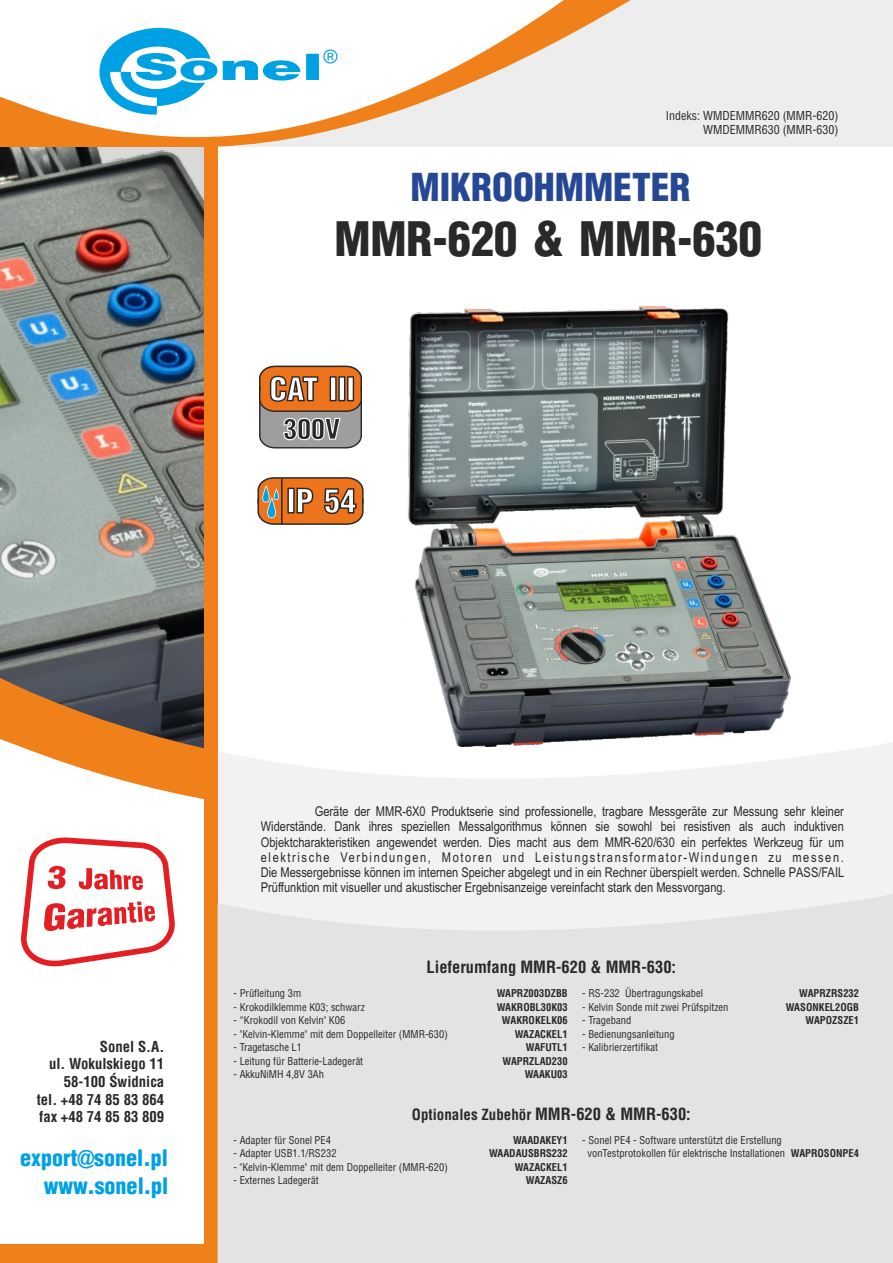
<style>
.page{position:relative;width:893px;height:1263px;background:#fff}
.page>*{position:absolute;margin:0;border:0;box-sizing:border-box;transform-origin:0 0}
.t1{font:900 46.35px "Switzerland Cond";color:#292929}
.t2{font:900 37.5px "Switzerland Cond";color:#264796}
.t3{font:900 22.2px "Switzerland Cond";color:#00a1e3}
.t4{font:700 16.5px "Switzerland Condensed";color:#292929}
.t5{font:700 15px "Switzerland Condensed";color:#292929}
.t6{font:700 14.7px/17.5px "Switzerland Condensed";color:#292929;text-align:right}
.t7{font:13.5px/15.3px "Arial Narrow";color:#292929}
.t8{font:12px/14.1px "Switzerland Condensed";color:#292929;text-align:right}
.t9{font:10.5px/13.5px "Switzerland Condensed";color:#292929}
.t10{font:700 10.5px/13.5px "Switzerland Condensed";color:#292929;text-align:right}
.s1{font-family:"Arial"}
.s2{font-size:16.5px}
.s3{font-weight:700}
</style>
<div class="page">
<svg style="left:218px;top:742px;width:675px;height:151px;fill:#f2f2f2"></svg>
<img style="left:0;top:175px;width:204px;height:503px">
<div style="left:204px;top:121px;width:14px;height:1142px;background:#f0801a"></div>
<svg style="left:0;top:678px;width:204px;height:121px"></svg>
<div style="left:0;top:0;width:893px;height:147px;background:#ededed"></div>
<svg style="left:564px;top:0;width:67px;height:38px"></svg>
<svg style="left:0;top:0;width:564px;height:175px;fill:#fff"></svg>
<svg style="left:99px;top:26px;width:238px;height:89px;background:#ade0f6"></svg>
<div style="left:0;top:1244px;width:893px;height:19px;background:#f0801a"></div>
<img style="left:401px;top:307px;width:390px;height:439px">
<img style="left:558px;top:580px;width:110px;height:27px">
<svg style="left:218px;top:893px;width:675px;height:370px;background:#e4e4e4"></svg>
<svg style="left:21px;top:837px;width:154px;height:129px"></svg>
<svg style="left:257px;top:477px;width:107px;height:48px;background:#c27e4d"></svg>
<svg style="left:259px;top:366px;width:103px;height:82px;background:#ae8569"></svg>
<p class="t8" style="left:666px;top:109px;width:174px">Indeks: WMDEMMR620 (MMR-620)<br>WMDEMMR630 (MMR-630)</p>
<h2 class="t2" style="left:411px;top:170px;width:281px">MIKROOHMMETER</h2>
<h1 class="t1" style="left:334px;top:219px;width:429px">MMR-620 &amp; MMR-630</h1>
<p class="t6" style="left:37px;top:1039px;width:129px">Sonel S.A.<br>ul. Wokulskiego 11<br>58-100 Świdnica<br>tel. +48 74 85 83 864 fax +48 74 85 83 809</p>
<h3 class="t3" style="left:20px;top:1148px;width:149px">export<span class="s1">@</span>sonel.pl</h3>
<h3 class="t3" style="left:44px;top:1176px;width:126px">www.sonel.pl</h3>
<p class="t7" style="left:315px;top:805px;width:530px">Geräte der MMR-6 0 Produktserie sind professionelle, tragbare Messgeräte zur Messung sehr kleiner</p>
<p class="t7" style="left:261px;top:805px;width:585px;text-indent:151px">X<br>Widerstände. Dank ihres speziellen Messalgorithmus können sie sowohl bei resistiven als auch induktiven Objektcharakteristiken angewendet werden. Dies macht aus dem MMR-620/630 ein perfektes Werkzeug für um elektrische Verbindungen, Motoren und Leistungstransformator-Windungen zu messen.<br>Die Messergebnisse können im internen Speicher abgelegt und in ein Rechner überspielt werden. Schnelle PASS/FAIL Prüffunktion mit visueller und akustischer Ergebnisanzeige vereinfacht stark den Messvorgang.</p>
<p class="t4" style="left:427px;top:960px;width:251px">Lieferumfang MMR-620 &amp; MMR-630:</p>
<p class="t9" style="left:234px;top:987px;width:69px">- Prüfleitung 3m</p>
<p class="t9" style="left:234px;top:1001px;width:133px">- Krokodilklemme K03; schwarz</p>
<p class="t9" style="left:234px;top:1014px;width:113px">- “Krokodil von Kelvin" K06</p>
<p class="t9" style="left:234px;top:1028px;width:216px">- "Kelvin-Klemme" mit dem Doppelleiter (MMR-630)</p>
<p class="t9" style="left:234px;top:1042px;width:70px">- Tragetasche L1</p>
<p class="t9" style="left:234px;top:1055px;width:131px">- Leitung für Batterie-Ladegerät</p>
<p class="t9" style="left:234px;top:1069px;width:92px">- AkkuNiMH 4,8V 3Ah</p>
<p class="t10" style="left:497px;top:987px;width:73px">WAPRZ003DZBB<br>WAKROBL30K03<br>WAKROKELK06<br>WAZACKEL1<br>WAFUTL1<br>WAPRZLAD230<br>WAAKU03</p>
<p class="t9" style="left:582px;top:987px;width:122px">- RS-232 Übertragungskabel</p>
<p class="t9" style="left:582px;top:1001px;width:148px">- Kelvin Sonde mit zwei Prüfspitzen</p>
<p class="t9" style="left:582px;top:1014px;width:51px">- Trageband</p>
<p class="t9" style="left:582px;top:1028px;width:94px">- Bedienungsanleitung</p>
<p class="t9" style="left:582px;top:1042px;width:77px">- Kalibrierzertifikat</p>
<p class="t5" style="left:412px;top:1108px;width:280px">Optionales Zubehör <span class="s2">MMR-620 &amp; MMR-630:</span></p>
<p class="t10" style="left:786px;top:987px;width:75px">WAPRZRS232<br>WASONKEL2OGB<br>WAPOZSZE1</p>
<p class="t9" style="left:234px;top:1134px;width:99px">- Adapter für Sonel PE4</p>
<p class="t9" style="left:234px;top:1161px;width:216px">- "Kelvin-Klemme" mit dem Doppelleiter (MMR-620)</p>
<p class="t9" style="left:234px;top:1174px;width:86px">- Externes Ladegerät</p>
<p class="t9" style="left:234px;top:1147px;width:104px">- Adapter USB1.1/RS232</p>
<p class="t10" style="left:489px;top:1133px;width:80px">WAADAKEY1<br>WAADAUSBRS232<br>WAZACKEL1<br>WAZASZ6</p>
<p class="t9" style="left:587px;top:1134px;width:273px;text-indent:-5px">- Sonel PE4 - Software unterstützt die Erstellung vonTestprotokollen für elektrische Installationen <span class="s3">WAPROSONPE4</span></p>
</div>
